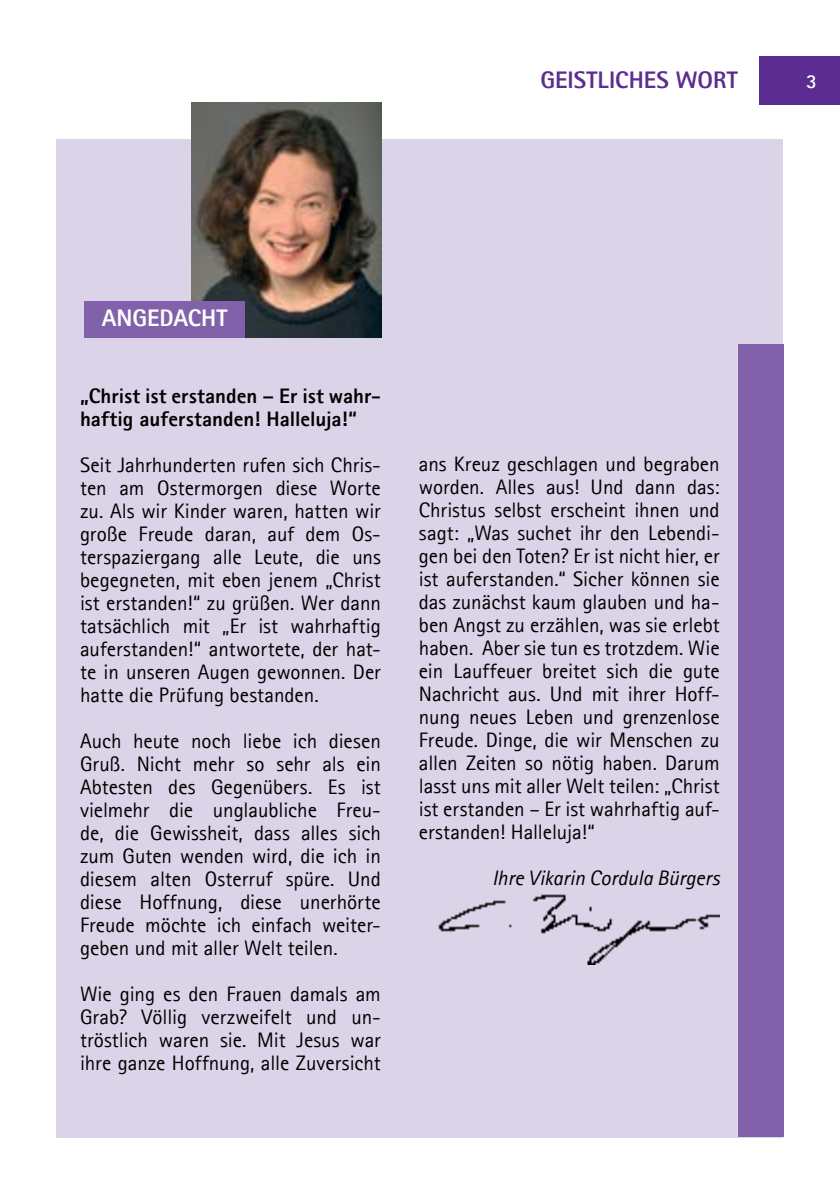
<style>
.page{position:relative;width:840px;height:1191px;background:#fff}
.page>*{position:absolute;margin:0;border:0;box-sizing:border-box;transform-origin:0 0}
.t1{font:800 24px "Agfa Rotis Sans Serif";letter-spacing:.005em;color:#5c2d91}
.t2{font:800 24px "Agfa Rotis Sans Serif";color:#fff}
.t3{font:21px/23px "Agfa Rotis Sans Serif";letter-spacing:-.005em;color:#000;text-align:justify}
.t4{font:800 21px/23px "Agfa Rotis Sans Serif";color:#000}
.t5{font:italic 21px "Agfa Rotis Sans Serif";letter-spacing:-.005em;color:#000}
.t6{font:700 20px "Agfa Rotis Sans Serif";color:#fff}
</style>
<div class="page">
<div style="left:57px;top:139px;width:725px;height:998px;background:#dbd4e9"></div>
<img style="left:191px;top:102px;width:190px;height:235px">
<div style="left:737px;top:345px;width:45px;height:792px;background:#8162aa"></div>
<div style="left:758px;top:57px;width:81px;height:48px;background:#5c2d91"></div>
<div style="left:84px;top:301px;width:161px;height:36px;background:#8162aa"></div>
<img style="left:438px;top:894px;width:281px;height:70px">
<p class="t1" style="left:540px;top:64px;width:199px">Geistliches Wort</p>
<p class="t6" style="left:805px;top:68px;width:12px">3</p>
<p class="t2" style="left:102px;top:303px;width:73px">ANGEDACHT</p>
<p class="t4" style="left:80px;top:384px;width:302px">„Christ ist erstanden – Er ist wahr&shy;haftig auferstanden! Halleluja!“</p>
<p class="t3" style="left:80px;top:453px;width:302px">Seit Jahrhunderten rufen sich Chris&shy;ten am Ostermorgen diese Worte zu. Als wir Kinder waren, hatten wir große Freude daran, auf dem Os&shy;terspaziergang alle Leute, die uns begegneten, mit eben jenem „Christ ist erstanden!“ zu grüßen. Wer dann tatsächlich mit „Er ist wahrhaftig auferstanden!“ antwortete, der hat&shy;te in unseren Augen gewonnen. Der hatte die Prüfung bestanden.</p>
<p class="t3" style="left:80px;top:729px;width:302px">Auch heute noch liebe ich diesen Gruß. Nicht mehr so sehr als ein Abtesten des Gegenübers. Es ist vielmehr die unglaubliche Freu&shy;de, die Gewissheit, dass alles sich zum Guten wenden wird, die ich in diesem alten Osterruf spüre. Und diese Hoffnung, diese unerhörte Freude möchte ich einfach weiter&shy;geben und mit aller Welt teilen.</p>
<p class="t3" style="left:80px;top:982px;width:302px">Wie ging es den Frauen damals am Grab? Völlig verzweifelt und un&shy;tröstlich waren sie. Mit Jesus war ihre ganze Hoffnung, alle Zuversicht</p>
<p class="t3" style="left:418px;top:452px;width:302px">ans Kreuz geschlagen und begraben worden. Alles aus! Und dann das:<br>Christus selbst erscheint ihnen und sagt: „Was suchet ihr den Lebendi&shy;gen bei den Toten? Er ist nicht hier, er ist auferstanden.“ Sicher können sie das zunächst kaum glauben und ha&shy;ben Angst zu erzählen, was sie erlebt haben. Aber sie tun es trotzdem. Wie ein Lauffeuer breitet sich die gute Nachricht aus. Und mit ihrer Hoff&shy;nung neues Leben und grenzenlose Freude. Dinge, die wir Menschen zu allen Zeiten so nötig haben. Darum lasst uns mit aller Welt teilen: „Christ ist erstanden – Er ist wahrhaftig auf&shy;erstanden! Halleluja!“</p>
<p class="t5" style="left:491px;top:866px;width:229px">Ihre Vikarin Cordula Bürgers</p>
</div>
